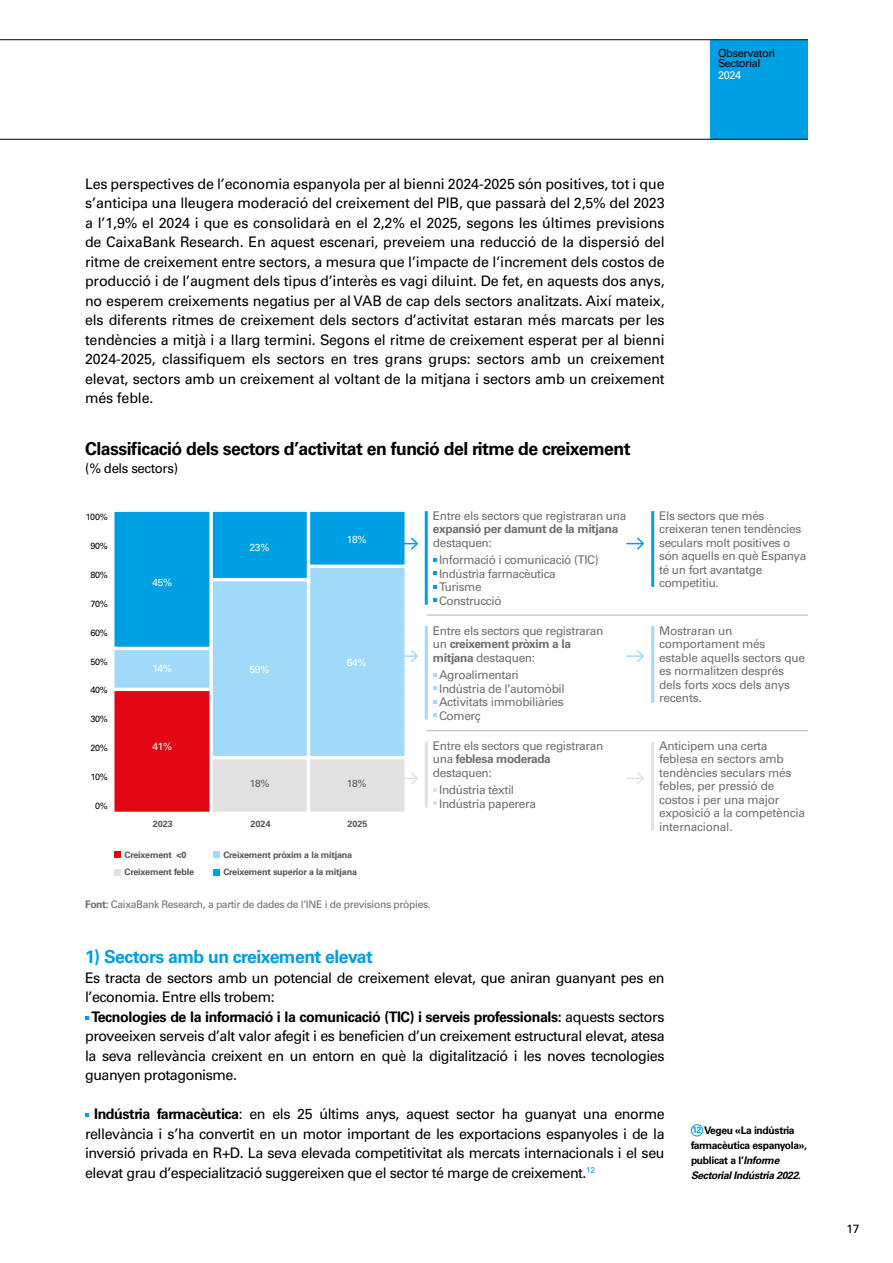
<style>
.page{position:relative;width:893px;height:1263px;background:#fff}
.page>*{position:absolute;margin:0;border:0;box-sizing:border-box;transform-origin:0 0}
.t1{font:700 18px "Univers LT Std";letter-spacing:-.03em;color:#000}
.t2{font:700 18px "Univers LT Std";letter-spacing:-.03em;color:#009fe3}
.t3{font:14.55px/19.5px "Univers LT Std";letter-spacing:-.03em;color:#000;text-align:justify}
.t4{font:700 14.55px "Univers LT Std";letter-spacing:-.03em;color:#000}
.t5{font:13.5px "Univers LT Std";letter-spacing:-.03em;color:#000}
.t6{font:12px/13.5px "Univers LT Std";letter-spacing:-.03em;color:#706f6f}
.t7{font:700 12px "Univers LT Std";letter-spacing:-.03em;color:#706f6f}
.t8{font:12px "Univers LT Std";color:#000}
.t9{font:11.1px/10.5px "Univers LT Std";letter-spacing:-.04em;color:#000}
.t10{font:11.1px "Univers LT Std";color:#fff}
.t11{font:700 10.5px/15px "Univers LT Std";letter-spacing:-.03em;color:#000}
.t12{font:10.5px "Univers LT Std";letter-spacing:-.03em;color:#706f6f}
.t13{font:10.2px "Univers LT Std";letter-spacing:-.03em;color:#fff}
.t14{font:10.2px "Univers LT Std";color:#575756}
.t15{font:700 9px "Univers LT Std";letter-spacing:-.02em;color:#575756}
.t16{font:9px "Univers LT Std";letter-spacing:-.03em;color:#000}
.s1{font-weight:700}
.s2{font-weight:400}
.s3{font-size:9px;color:#009fe3}
.s4{font-style:italic}
</style>
<div class="page">
<svg style="left:85px;top:1016px;width:4px;height:3px"></svg>
<svg style="left:85px;top:1113px;width:4px;height:4px"></svg>
<div style="left:691px;top:1124px;width:12px;height:12px;border:1px solid #009fe3;border-radius:50%"></div>
<div style="left:114px;top:851px;width:7px;height:7px;background:#e30613"></div>
<div style="left:213px;top:851px;width:6px;height:7px;background:#a1daf8"></div>
<div style="left:114px;top:868px;width:7px;height:7px;background:#e1e1e1"></div>
<div style="left:213px;top:868px;width:6px;height:7px;background:#009fe3"></div>
<div style="left:114px;top:689px;width:97px;height:123px;background:#e30613"></div>
<svg style="left:114px;top:664px;width:291px;height:94px;fill:#a1daf8"></svg>
<svg style="left:209px;top:664px;width:4px;height:148px"></svg>
<hr style="left:307px;top:508px;width:3px;height:309px;background:#fff">
<hr style="left:107px;top:688px;width:104px;height:3px;background:#fff">
<svg style="left:433px;top:571px;width:3px;height:4px"></svg>
<svg style="left:433px;top:598px;width:3px;height:4px"></svg>
<svg style="left:433px;top:686px;width:3px;height:4px"></svg>
<svg style="left:433px;top:713px;width:3px;height:4px"></svg>
<svg style="left:433px;top:801px;width:3px;height:4px"></svg>
<hr style="left:651px;top:511px;width:3px;height:76px;background:#009fe3">
<hr style="left:425px;top:511px;width:3px;height:94px;background:#009fe3">
<hr style="left:651px;top:626px;width:3px;height:77px;background:#a1daf8">
<hr style="left:425px;top:626px;width:3px;height:94px;background:#a1daf8">
<hr style="left:651px;top:742px;width:3px;height:89px;background:#e1e1e1">
<hr style="left:425px;top:742px;width:3px;height:66px;background:#e1e1e1">
<svg style="left:626px;top:537px;width:19px;height:13px"></svg>
<svg style="left:626px;top:650px;width:19px;height:12px"></svg>
<svg style="left:626px;top:772px;width:18px;height:12px"></svg>
<svg style="left:114px;top:511px;width:305px;height:153px;background:#57bfed"></svg>
<svg style="left:210px;top:756px;width:208px;height:56px;background:#e5e5e5"></svg>
<hr style="left:426px;top:615px;width:382px;height:1px;background:#b3b2b2">
<hr style="left:426px;top:730px;width:382px;height:1px;background:#b3b2b2">
<div style="left:710px;top:40px;width:98px;height:99px;background:#009fe3"></div>
<hr style="left:0;top:139px;width:808px;height:1px;background:#000">
<hr style="left:0;top:39px;width:808px;height:1px;background:#000">
<p class="t3" style="left:85px;top:174px;width:581px">Les perspectives de l’economia espanyola per al bienni 2024-2025 són positives, tot i que s’anticipa una lleugera moderació del creixement del PIB, que passarà del 2,5% del 2023 a l’1,9% el 2024 i que es consolidarà en el 2,2% el 2025, segons les últimes previsions de CaixaBank Research. En aquest escenari, preveiem una reducció de la dispersió del ritme de creixement entre sectors, a mesura que l’impacte de l’increment dels costos de producció i de l’augment dels tipus d’interès es vagi diluint. De fet, en aquests dos anys, no esperem creixements negatius per al VAB de cap dels sectors analitzats. Així mateix, els diferents ritmes de creixement dels sectors d’activitat estaran més marcats per les tendències a mitjà i a llarg termini. Segons el ritme de creixement esperat per al bienni 2024-2025, classifiquem els sectors en tres grans grups: sectors amb un creixement elevat, sectors amb un creixement al voltant de la mitjana i sectors amb un creixement més feble.</p>
<p class="t1" style="left:85px;top:438px;width:547px">Classificació dels sectors d’activitat en funció del ritme de creixement</p>
<p class="t5" style="left:85px;top:460px;width:94px">(% dels sectors)</p>
<p class="t9" style="left:718px;top:48px;width:59px">Observatori<br>Sectorial</p>
<p class="t10" style="left:718px;top:69px;width:25px">2024</p>
<p class="t16" style="left:86px;top:512px;width:24px">100%</p>
<p class="t16" style="left:90px;top:541px;width:19px">90%</p>
<p class="t16" style="left:90px;top:570px;width:19px">80%</p>
<p class="t16" style="left:90px;top:598px;width:19px">70%</p>
<p class="t16" style="left:90px;top:627px;width:19px">60%</p>
<p class="t16" style="left:90px;top:656px;width:19px">50%</p>
<p class="t16" style="left:90px;top:685px;width:19px">40%</p>
<p class="t16" style="left:90px;top:714px;width:19px">30%</p>
<p class="t16" style="left:90px;top:743px;width:19px">20%</p>
<p class="t16" style="left:91px;top:771px;width:18px">10%</p>
<p class="t16" style="left:95px;top:800px;width:14px">0%</p>
<p class="t13" style="left:152px;top:576px;width:21px">45%</p>
<p class="t13" style="left:250px;top:541px;width:21px">23%</p>
<p class="t13" style="left:153px;top:662px;width:21px">14%</p>
<p class="t13" style="left:250px;top:663px;width:21px">59%</p>
<p class="t13" style="left:152px;top:740px;width:21px">41%</p>
<p class="t13" style="left:347px;top:533px;width:21px">18%</p>
<p class="t13" style="left:347px;top:656px;width:21px">64%</p>
<p class="t14" style="left:250px;top:778px;width:21px">18%</p>
<p class="t14" style="left:347px;top:778px;width:21px">18%</p>
<p class="t15" style="left:153px;top:819px;width:22px">2023</p>
<p class="t15" style="left:251px;top:819px;width:22px">2024</p>
<p class="t15" style="left:347px;top:819px;width:22px">2025</p>
<p class="t15" style="left:125px;top:850px;width:63px">Creixement &lt;0</p>
<p class="t15" style="left:223px;top:850px;width:130px">Creixement pròxim a la mitjana</p>
<p class="t15" style="left:125px;top:867px;width:71px">Creixement feble</p>
<p class="t15" style="left:223px;top:867px;width:135px">Creixement superior a la mitjana</p>
<p class="t6" style="left:433px;top:509px;width:195px">Entre els sectors que registraran una</p>
<p class="t7" style="left:433px;top:522px;width:187px">expansió per damunt de la mitjana</p>
<p class="t6" style="left:439px;top:534px;width:161px;line-height:17.2px;text-indent:-6px">destaquen:<br>Informació i comunicació (TIC)</p>
<p class="t6" style="left:439px;top:567px;width:118px">Indústria farmacèutica<br>Turisme<br>Construcció</p>
<p class="t6" style="left:433px;top:624px;width:172px">Entre els sectors que registraran un <span class="s1">creixement pròxim a la mitjana</span> destaquen:</p>
<p class="t6" style="left:439px;top:668px;width:127px">Agroalimentari<br>Indústria de l’automòbil<br>Activitats immobiliàries<br>Comerç</p>
<p class="t6" style="left:433px;top:739px;width:172px">Entre els sectors que registraran una <span class="s1">feblesa moderada </span>destaquen:</p>
<p class="t6" style="left:439px;top:783px;width:98px">Indústria tèxtil<br>Indústria paperera</p>
<p class="t12" style="left:85px;top:898px;width:347px"><span class="s1">Font:</span> CaixaBank Research, a partir de dades de l’INE i de previsions pròpies.</p>
<p class="t6" style="left:659px;top:509px;width:149px">Els sectors que més creixeran tenen tendències seculars molt positives o són aquells en què Espanya té un fort avantatge competitiu.</p>
<p class="t6" style="left:659px;top:624px;width:147px">Mostraran un comportament més estable aquells sectors que es normalitzen després dels forts xocs dels anys recents.</p>
<p class="t6" style="left:659px;top:739px;width:147px">Anticipem una certa feblesa en sectors amb tendències seculars més febles, per pressió de costos i per una major exposició a la competència internacional.</p>
<p class="t2" style="left:85px;top:946px;width:289px">1) Sectors amb un creixement elevat</p>
<p class="t3" style="left:85px;top:968px;width:581px">Es tracta de sectors amb un potencial de creixement elevat, que aniran guanyant pes en</p>
<p class="t3" style="left:85px;top:988px;width:191px">l’economia. Entre ells trobem:</p>
<p class="t4" style="left:92px;top:1008px;width:575px">Tecnologies de la informació i la comunicació (TIC) i serveis professionals: <span class="s2">aquests sectors</span></p>
<p class="t3" style="left:85px;top:1027px;width:581px">proveeixen serveis d’alt valor afegit i es beneficien d’un creixement estructural elevat, atesa</p>
<p class="t3" style="left:85px;top:1046px;width:581px">la seva rellevància creixent en un entorn en què la digitalització i les noves tecnologies</p>
<p class="t3" style="left:85px;top:1066px;width:153px">guanyen protagonisme.</p>
<p class="t3" style="left:85px;top:1105px;width:581px;text-indent:9px"><span class="s1">Indústria farmacèutica</span>: en els 25 últims anys, aquest sector ha guanyat una enorme rellevància i s’ha convertit en un motor important de les exportacions espanyoles i de la inversió privada en R+D. La seva elevada competitivitat als mercats internacionals i el seu elevat grau d’especialització suggereixen que el sector té marge de creixement.<sup>12</sup></p>
<p class="t11" style="left:691px;top:1123px;width:117px"><span class="s3">12</span> Vegeu «La indústria farmacèutica espanyola», publicat a l’<span class="s4">Informe<br>Sectorial Indústria 2022</span>.</p>
<p class="t8" style="left:846px;top:1221px;width:15px">17</p>
</div>
